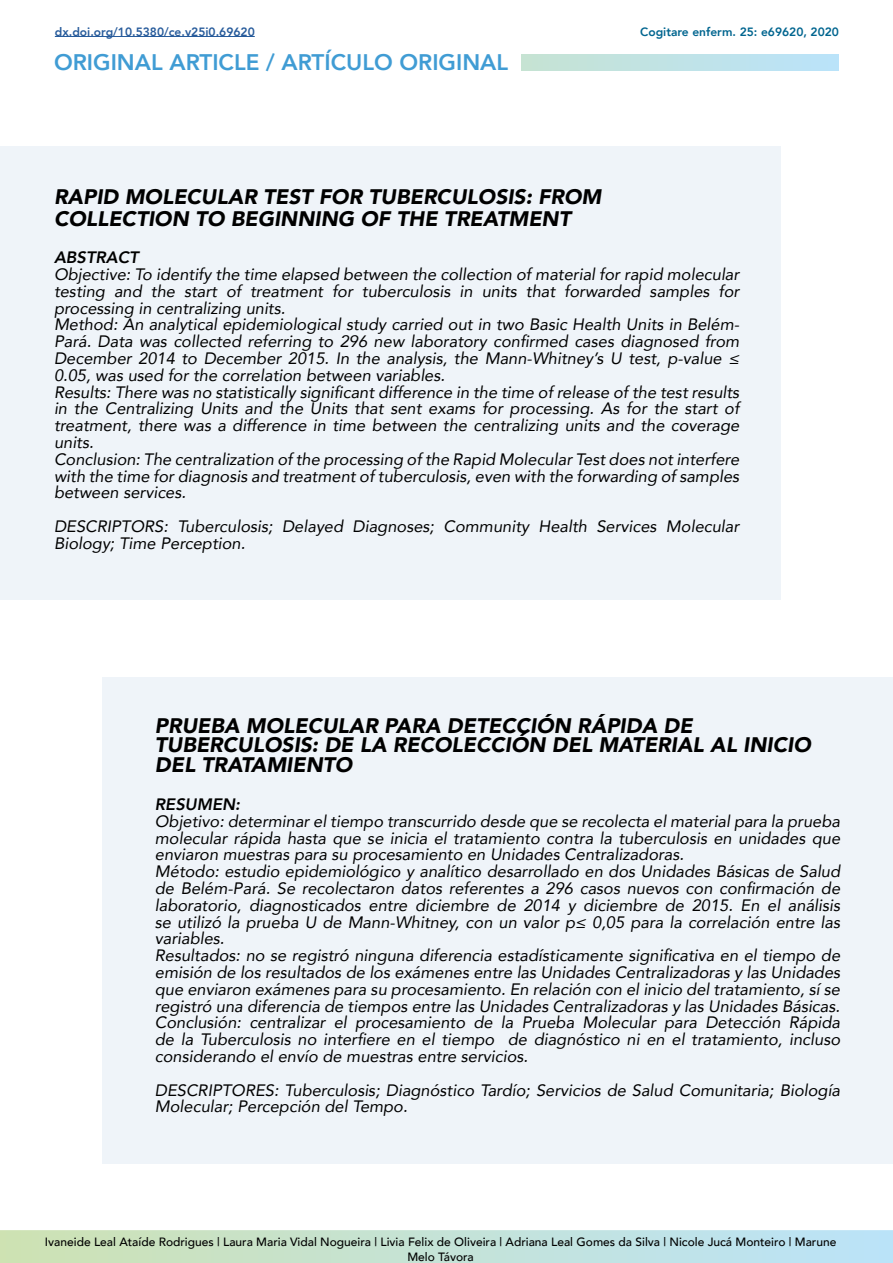
<style>
.page{position:relative;width:893px;height:1263px;background:#fff}
.page>*{position:absolute;margin:0;border:0;box-sizing:border-box;transform-origin:0 0}
.t1{font:800 22.5px "Avenir";color:#409cd4}
.t2{font:italic 900 21px/19.2px "Avenir";color:#000}
.t3{font:italic 16.5px/16.8px "Avenir";color:#000}
.t4{font:italic 800 16.5px "Avenir";color:#000}
.t5{font:500 12px/14.4px "Avenir";color:#000;text-align:center}
.t6{font:800 12px "Avenir";color:#275b9b}
.t7{font:800 12px "Avenir";color:#00658f}
</style>
<div class="page">
<div style="left:0;top:146px;width:781px;height:454px;background:#eff4f9"></div>
<div style="left:102px;top:677px;width:791px;height:487px;background:#eff4f9"></div>
<svg style="left:0;top:1230px;width:893px;height:33px;background:#c4e2d6"></svg>
<div style="left:522px;top:54px;width:317px;height:17px;background:linear-gradient(to right,#c6e3d3,#bae3fa)"></div>
<hr style="left:55px;top:36px;width:200px;height:1px;background:#275b9b">
<p class="t6" style="left:55px;top:22px;width:201px">dx.doi.org/10.5380/ce.v25i0.69620</p>
<p class="t7" style="left:640px;top:22px;width:200px">Cogitare enferm. 25: e69620, 2020</p>
<h1 class="t1" style="left:54px;top:45px;width:456px">ORIGINAL ARTICLE / ARTÍCULO ORIGINAL</h1>
<p class="t2" style="left:54px;top:185px;width:549px;line-height:22.2px">RAPID MOLECULAR TEST FOR TUBERCULOSIS: FROM<br>COLLECTION TO BEGINNING OF THE TREATMENT</p>
<p class="t4" style="left:54px;top:248px;width:86px">ABSTRACT</p>
<p class="t3" style="left:54px;top:266px;width:687px">Objective: To identify the time elapsed between the collection of material for rapid molecular testing and the start of treatment for tuberculosis in units that forwarded samples for processing in centralizing units.<br>Method: An analytical epidemiological study carried out in two Basic Health Units in Belém-Pará. Data was collected referring to 296 new laboratory confirmed cases diagnosed from December 2014 to December 2015. In the analysis, the Mann-Whitney’s U test, p-value ≤ 0.05, was used for the correlation between variables.<br>Results: There was no statistically significant difference in the time of release of the test results in the Centralizing Units and the Units that sent exams for processing. As for the start of treatment, there was a difference in time between the centralizing units and the coverage units.<br>Conclusion: The centralization of the processing of the Rapid Molecular Test does not interfere with the time for diagnosis and treatment of tuberculosis, even with the forwarding of samples between services.</p>
<p class="t3" style="left:54px;top:518px;width:687px">DESCRIPTORS: Tuberculosis; Delayed Diagnoses; Community Health Services Molecular<br>Biology; Time Perception.</p>
<p class="t2" style="left:155px;top:716px;width:657px">PRUEBA MOLECULAR PARA DETECCIÓN RÁPIDA DE<br>TUBERCULOSIS: DE LA RECOLECCIÓN DEL MATERIAL AL INICIO<br>DEL TRATAMIENTO</p>
<p class="t4" style="left:155px;top:794px;width:87px">RESUMEN:</p>
<p class="t3" style="left:155px;top:813px;width:687px">Objetivo: determinar el tiempo transcurrido desde que se recolecta el material para la prueba molecular rápida hasta que se inicia el tratamiento contra la tuberculosis en unidades que enviaron muestras para su procesamiento en Unidades Centralizadoras.<br>Método: estudio epidemiológico y analítico desarrollado en dos Unidades Básicas de Salud de Belém-Pará. Se recolectaron datos referentes a 296 casos nuevos con confirmación de laboratorio, diagnosticados entre diciembre de 2014 y diciembre de 2015. En el análisis se utilizó la prueba U de Mann-Whitney, con un valor p≤ 0,05 para la correlación entre las variables.<br>Resultados: no se registró ninguna diferencia estadísticamente significativa en el tiempo de emisión de los resultados de los exámenes entre las Unidades Centralizadoras y las Unidades que enviaron exámenes para su procesamiento. En relación con el inicio del tratamiento, sí se registró una diferencia de tiempos entre las Unidades Centralizadoras y las Unidades Básicas.<br>Conclusión: centralizar el procesamiento de la Prueba Molecular para Detección Rápida de la Tuberculosis no interfiere en el tiempo de diagnóstico ni en el tratamiento, incluso considerando el envío de muestras entre servicios.</p>
<p class="t3" style="left:155px;top:1081px;width:687px">DESCRIPTORES: Tuberculosis; Diagnóstico Tardío; Servicios de Salud Comunitaria; Biología<br>Molecular; Percepción del Tempo.</p>
<p class="t5" style="left:45px;top:1234px;width:793px">Ivaneide Leal Ataíde Rodrigues | Laura Maria Vidal Nogueira | Livia Felix de Oliveira | Adriana Leal Gomes da Silva | Nicole Jucá Monteiro | Marune<br>Melo Távora</p>
</div>
